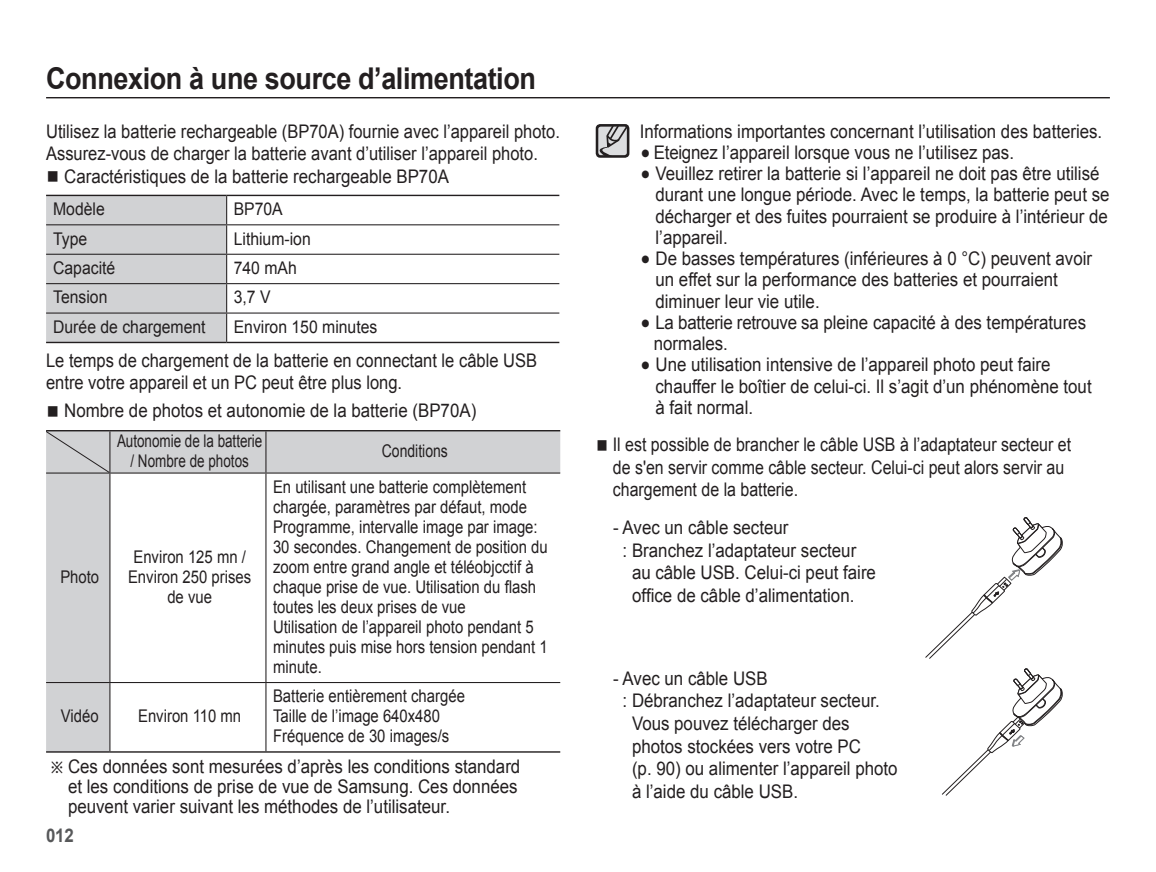
<style>
.page{position:relative;width:1156px;height:872px;background:#fff}
.page>*{position:absolute;margin:0;border:0;box-sizing:border-box;transform-origin:0 0}
.t1{font:700 30px "Arial";letter-spacing:-.015em;color:#231f20;scale:.9 1}
.t2{font:18.75px/21.2px "Arial";color:#231f20;scale:.9 1}
.t3{font:18.75px/22.5px "Arial";color:#231f20;scale:.88 1}
.t4{font:18.75px/22.5px "Arial";color:#231f20;scale:.85 1}
.t5{font:700 18.75px "Arial";color:#57585a;scale:.9 1}
.t6{font:17.5px/20px "Arial";color:#231f20;scale:.85 1}
.t7{font:17.5px "Arial";color:#231f20;scale:.9 1}
.t8{font:17.5px/20px "Arial";color:#231f20;text-align:center;scale:.77 1}
.t9{font:17.5px "Arial";color:#231f20;scale:.8 1}
</style>
<div class="page">
<hr style="left:46px;top:97px;width:1063px;height:1px;background:#231f20">
<svg style="left:598px;top:127px;width:28px;height:28px"></svg>
<div style="left:595px;top:124px;width:34px;height:34px;border:2px solid #231f20;border-radius:4px"></div>
<svg style="left:925px;top:517px;width:138px;height:142px"></svg>
<svg style="left:942px;top:668px;width:121px;height:128px"></svg>
<hr style="left:227px;top:224px;width:332px;height:1px;background:#231f20">
<hr style="left:227px;top:254px;width:332px;height:1px;background:#231f20">
<hr style="left:227px;top:283px;width:332px;height:1px;background:#231f20">
<hr style="left:227px;top:312px;width:332px;height:1px;background:#231f20">
<svg style="left:46px;top:195px;width:181px;height:147px"></svg>
<hr style="left:46px;top:195px;width:180px;height:1px;background:#231f20">
<hr style="left:227px;top:195px;width:332px;height:1px;background:#231f20">
<hr style="left:46px;top:342px;width:180px;height:1px;background:#231f20">
<hr style="left:227px;top:342px;width:332px;height:1px;background:#231f20">
<svg style="left:46px;top:431px;width:514px;height:320px"></svg>
<hr style="left:109px;top:431px;width:1px;height:41px;background:#231f20">
<hr style="left:265px;top:431px;width:1px;height:41px;background:#231f20">
<hr style="left:46px;top:472px;width:64px;height:1px;background:#231f20">
<hr style="left:110px;top:472px;width:156px;height:1px;background:#231f20">
<hr style="left:109px;top:473px;width:1px;height:209px;background:#231f20">
<hr style="left:266px;top:472px;width:294px;height:1px;background:#231f20">
<hr style="left:265px;top:473px;width:1px;height:209px;background:#231f20">
<hr style="left:46px;top:682px;width:64px;height:1px;background:#231f20">
<hr style="left:110px;top:682px;width:156px;height:1px;background:#231f20">
<hr style="left:109px;top:683px;width:1px;height:68px;background:#231f20">
<hr style="left:266px;top:682px;width:294px;height:1px;background:#231f20">
<hr style="left:265px;top:683px;width:1px;height:68px;background:#231f20">
<hr style="left:46px;top:430px;width:64px;height:1px;background:#231f20">
<hr style="left:110px;top:430px;width:450px;height:1px;background:#231f20">
<hr style="left:46px;top:751px;width:64px;height:1px;background:#231f20">
<hr style="left:110px;top:751px;width:450px;height:1px;background:#231f20">
<svg style="left:46px;top:431px;width:63px;height:41px"></svg>
<h1 class="t1" style="left:46px;top:62px;width:545px">Connexion à une source d’alimentation</h1>
<p class="t3" style="left:46px;top:120px;width:585px">Utilisez la batterie rechargeable (BP70A) fournie avec l’appareil photo.<br>Assurez-vous de charger la batterie avant d’utiliser l’appareil photo.</p>
<p class="t2" style="left:64px;top:165px;width:429px">Caractéristiques de la batterie rechargeable BP70A</p>
<p class="t7" style="left:53px;top:199px;width:59px">Modèle</p>
<p class="t7" style="left:234px;top:199px;width:56px">BP70A</p>
<p class="t7" style="left:53px;top:229px;width:39px">Type</p>
<p class="t7" style="left:234px;top:229px;width:87px">Lithium-ion</p>
<p class="t7" style="left:53px;top:258px;width:71px">Capacité</p>
<p class="t7" style="left:234px;top:258px;width:72px">740 mAh</p>
<p class="t7" style="left:53px;top:288px;width:62px">Tension</p>
<p class="t7" style="left:234px;top:288px;width:42px">3,7 V</p>
<p class="t7" style="left:53px;top:317px;width:171px">Durée de chargement</p>
<p class="t7" style="left:234px;top:317px;width:161px">Environ 150 minutes</p>
<p class="t3" style="left:46px;top:349px;width:559px">Le temps de chargement de la batterie en connectant le câble USB entre votre appareil et un PC peut être plus long.</p>
<p class="t2" style="left:64px;top:400px;width:459px">Nombre de photos et autonomie de la batterie (BP70A)</p>
<p class="t8" style="left:117px;top:431px;width:190px">Autonomie de la batterie / Nombre de photos</p>
<p class="t9" style="left:381px;top:441px;width:84px">Conditions</p>
<p class="t6" style="left:60px;top:567px;width:47px">Photo</p>
<p class="t6" style="left:128px;top:547px;width:146px;text-align:center">Environ 125 mn /<br>Environ 250 prises de vue</p>
<p class="t6" style="left:273px;top:477px;width:324px">En utilisant une batterie complètement chargée, paramètres par défaut, mode Programme, intervalle image par image:<br>30 secondes. Changement de position du zoom entre grand angle et téléobjcctif à chaque prise de vue. Utilisation du flash toutes les deux prises de vue<br>Utilisation de l’appareil photo pendant 5 minutes puis mise hors tension pendant 1 minute.</p>
<p class="t6" style="left:273px;top:686px;width:227px">Batterie entièrement chargée<br>Taille de l’image 640x480<br>Fréquence de 30 images/s</p>
<p class="t2" style="left:68px;top:756px;width:504px;line-height:20px">Ces données sont mesurées d’après les conditions standard et les conditions de prise de vue de Samsung. Ces données peuvent varier suivant les méthodes de l’utilisateur.</p>
<p class="t6" style="left:61px;top:706px;width:46px">Vidéo</p>
<p class="t6" style="left:138px;top:706px;width:123px">Environ 110 mn</p>
<p class="t5" style="left:46px;top:825px;width:32px">012</p>
<p class="t2" style="left:653px;top:121px;width:507px;text-indent:-14px">Informations importantes concernant l’utilisation des batteries.<br>Eteignez l’appareil lorsque vous ne l’utilisez pas.<br>Veuillez retirer la batterie si l’appareil ne doit pas être utilisé durant une longue période. Avec le temps, la batterie peut se décharger et des fuites pourraient se produire à l’intérieur de l’appareil.<br>De basses températures (inférieures à 0 °C) peuvent avoir un effet sur la performance des batteries et pourraient diminuer leur vie utile.<br>La batterie retrouve sa pleine capacité à des températures normales.<br>Une utilisation intensive de l’appareil photo peut faire chauffer le boîtier de celui-ci. Il s’agit d’un phénomène tout<br>à fait normal.</p>
<p class="t4" style="left:612px;top:433px;width:540px">Il est possible de brancher le câble USB à l’adaptateur secteur et de s'en servir comme câble secteur. Celui-ci peut alors servir au chargement de la batterie.</p>
<p class="t2" style="left:613px;top:517px;width:196px">- Avec un câble secteur</p>
<p class="t2" style="left:622px;top:539px;width:261px">: Branchez l’adaptateur secteur</p>
<p class="t2" style="left:632px;top:562px;width:272px">au câble USB. Celui-ci peut faire</p>
<p class="t2" style="left:632px;top:584px;width:248px">office de câble d’alimentation.</p>
<p class="t2" style="left:613px;top:668px;width:173px">- Avec un câble USB</p>
<p class="t2" style="left:622px;top:690px;width:287px">: Débranchez l’adaptateur secteur.</p>
<p class="t2" style="left:632px;top:713px;width:243px">Vous pouvez télécharger des</p>
<p class="t2" style="left:632px;top:735px;width:256px">photos stockées vers votre PC</p>
<p class="t2" style="left:632px;top:758px;width:296px">(p. 90) ou alimenter l’appareil photo</p>
<p class="t2" style="left:632px;top:780px;width:186px">à l’aide du câble USB.</p>
</div>
